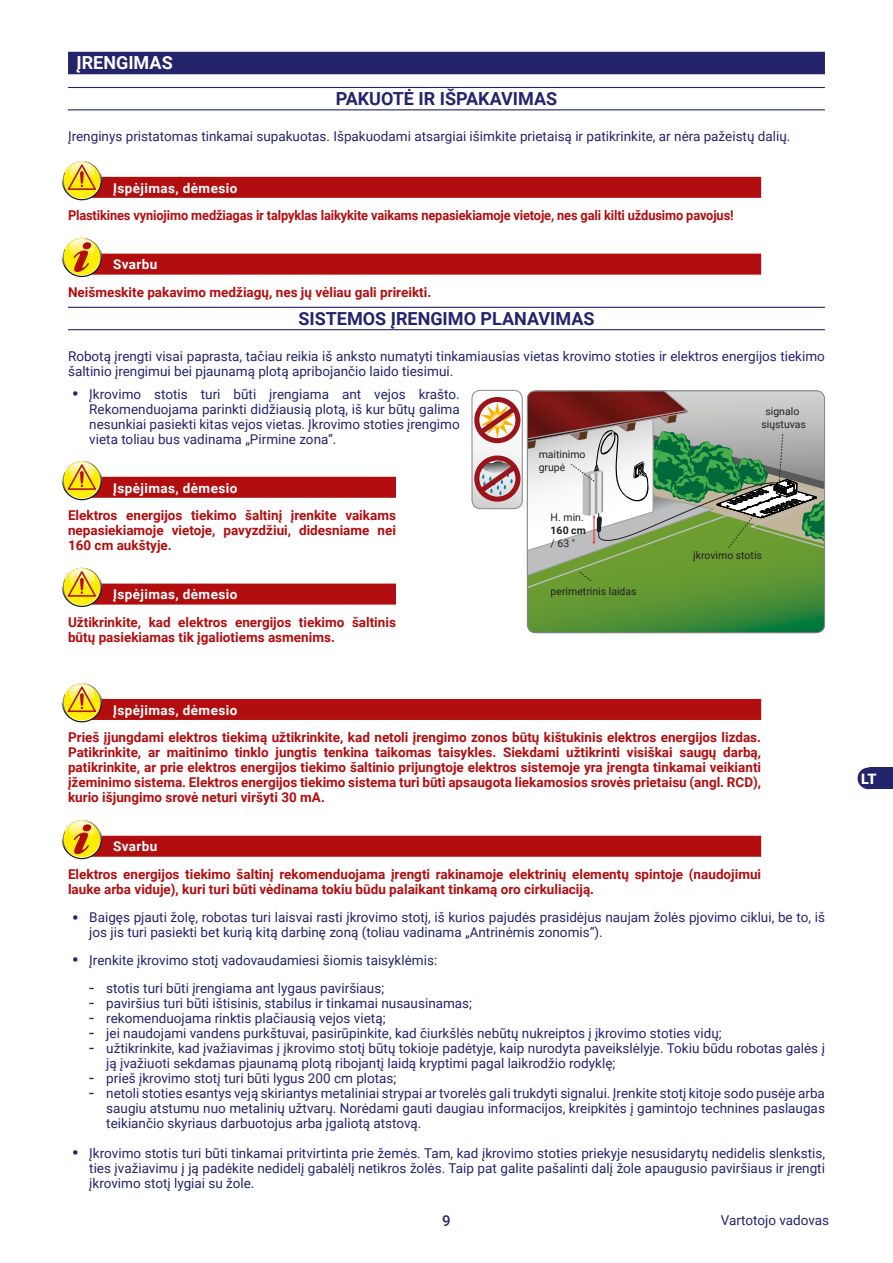
<style>
.page{position:relative;width:893px;height:1263px;background:#fff}
.page>*{position:absolute;margin:0;border:0;box-sizing:border-box;transform-origin:0 0}
.t1{font:700 18px "Roboto";color:#24246c}
.t2{font:700 18px "Roboto";color:#fff}
.t3{font:500 15px "Roboto";color:#24246c}
.t4{font:900 14.4px "Roboto";color:#fff}
.t5{font:13.5px/15px "Roboto";color:#24246c}
.t6{font:700 13.5px/15px "Roboto";color:#b20e10;text-align:justify}
.t7{font:700 13.5px "Roboto";color:#b20e10;scale:.95 1}
.t8{font:700 13.5px "Roboto";letter-spacing:.03em;color:#fff}
.t9{font:10.5px/12.6px "Roboto";color:#232021}
.t10{font:700 10.5px "Roboto";color:#232021}
.s1{font-weight:700;font-size:18px}
.s2{font-size:18px}
</style>
<div class="page">
<div style="left:868px;top:767px;width:25px;height:22px;background:#24246c"></div>
<div style="left:858px;top:767px;width:21px;height:22px;background:#24246c;border-radius:50%"></div>
<div style="left:68px;top:52px;width:757px;height:22px;background:#24246c"></div>
<hr style="left:68px;top:87px;width:757px;height:1px;background:#24246c">
<hr style="left:68px;top:109px;width:757px;height:1px;background:#24246c">
<div style="left:72px;top:177px;width:689px;height:21px;background:#b20e10"></div>
<svg style="left:62px;top:160px;width:40px;height:40px"></svg>
<svg style="left:63px;top:161px;width:38px;height:38px"></svg>
<svg style="left:64px;top:162px;width:36px;height:36px"></svg>
<svg style="left:65px;top:161px;width:34px;height:29px"></svg>
<div style="left:72px;top:254px;width:689px;height:21px;background:#b20e10"></div>
<svg style="left:62px;top:237px;width:40px;height:40px"></svg>
<svg style="left:63px;top:238px;width:38px;height:38px"></svg>
<svg style="left:64px;top:239px;width:36px;height:36px"></svg>
<svg style="left:65px;top:238px;width:34px;height:34px"></svg>
<hr style="left:68px;top:307px;width:757px;height:1px;background:#24246c">
<hr style="left:68px;top:329px;width:757px;height:1px;background:#24246c">
<div style="left:72px;top:477px;width:324px;height:21px;background:#b20e10"></div>
<div style="left:72px;top:584px;width:324px;height:21px;background:#b20e10"></div>
<svg style="left:62px;top:460px;width:40px;height:40px"></svg>
<svg style="left:63px;top:461px;width:38px;height:38px"></svg>
<svg style="left:64px;top:462px;width:36px;height:36px"></svg>
<svg style="left:65px;top:461px;width:34px;height:29px"></svg>
<svg style="left:62px;top:566px;width:40px;height:41px"></svg>
<svg style="left:63px;top:568px;width:38px;height:38px"></svg>
<svg style="left:64px;top:568px;width:36px;height:37px"></svg>
<svg style="left:65px;top:568px;width:34px;height:29px"></svg>
<svg style="left:527px;top:620px;width:298px;height:13px"></svg>
<div style="left:72px;top:699px;width:689px;height:21px;background:#b20e10"></div>
<svg style="left:62px;top:682px;width:40px;height:40px"></svg>
<svg style="left:63px;top:683px;width:38px;height:38px"></svg>
<svg style="left:64px;top:684px;width:36px;height:36px"></svg>
<svg style="left:65px;top:683px;width:34px;height:29px"></svg>
<div style="left:72px;top:836px;width:689px;height:21px;background:#b20e10"></div>
<svg style="left:62px;top:819px;width:40px;height:40px"></svg>
<svg style="left:63px;top:820px;width:38px;height:38px"></svg>
<svg style="left:64px;top:821px;width:36px;height:36px"></svg>
<svg style="left:65px;top:820px;width:34px;height:34px"></svg>
<svg style="left:472px;top:390px;width:353px;height:230px"></svg>
<div style="left:472px;top:390px;width:51px;height:119px;border:1px solid #878787;border-radius:9px"></div>
<h1 class="t2" style="left:77px;top:50px;width:98px">ĮRENGIMAS</h1>
<h1 class="t1" style="left:336px;top:86px;width:223px">PAKUOTĖ IR IŠPAKAVIMAS</h1>
<p class="t5" style="left:68px;top:128px;width:724px">Įrenginys pristatomas tinkamai supakuotas. Išpakuodami atsargiai išimkite prietaisą ir patikrinkite, ar nėra pažeistų dalių.</p>
<p class="t8" style="left:113px;top:178px;width:126px">Įspėjimas, dėmesio</p>
<p class="t7" style="left:68px;top:206px;width:702px">Plastikines vyniojimo medžiagas ir talpyklas laikykite vaikams nepasiekiamoje vietoje, nes gali kilti uždusimo pavojus!</p>
<p class="t8" style="left:113px;top:255px;width:46px">Svarbu</p>
<p class="t6" style="left:68px;top:284px;width:365px">Neišmeskite pakavimo medžiagų, nes jų vėliau gali prireikti.</p>
<h1 class="t1" style="left:298px;top:306px;width:298px">SISTEMOS ĮRENGIMO PLANAVIMAS</h1>
<p class="t5" style="left:68px;top:348px;width:758px">Robotą įrengti visai paprasta, tačiau reikia iš anksto numatyti tinkamiausias vietas krovimo stoties ir elektros energijos tiekimo šaltinio įrengimui bei pjaunamą plotą apribojančio laido tiesimui.</p>
<p class="t5" style="left:89px;top:386px;width:372px;text-align:justify;text-indent:-17px"><span class="s1">•</span> Įkrovimo stotis turi būti įrengiama ant vejos krašto.<br>Rekomenduojama parinkti didžiausią plotą, iš kur būtų galima nesunkiai pasiekti kitas vejos vietas. Įkrovimo stoties įrengimo vieta toliau bus vadinama „Pirmine zona“.</p>
<p class="t8" style="left:113px;top:478px;width:126px">Įspėjimas, dėmesio</p>
<p class="t6" style="left:68px;top:507px;width:329px">Elektros energijos tiekimo šaltinį įrenkite vaikams nepasiekiamoje vietoje, pavyzdžiui, didesniame nei 160 cm aukštyje.</p>
<p class="t8" style="left:113px;top:585px;width:126px">Įspėjimas, dėmesio</p>
<p class="t6" style="left:68px;top:614px;width:329px">Užtikrinkite, kad elektros energijos tiekimo šaltinis būtų pasiekiamas tik įgaliotiems asmenims.</p>
<p class="t9" style="left:761px;top:405px;width:46px;text-align:center">signalo siųstuvas</p>
<p class="t9" style="left:539px;top:448px;width:48px">maitinimo grupė</p>
<p class="t9" style="left:551px;top:511px;width:35px">H. min.</p>
<p class="t10" style="left:551px;top:523px;width:37px">160 cm</p>
<p class="t9" style="left:551px;top:536px;width:26px">/ 63 "</p>
<p class="t9" style="left:693px;top:549px;width:70px">įkrovimo stotis</p>
<p class="t9" style="left:551px;top:584px;width:87px">perimetrinis laidas</p>
<p class="t8" style="left:113px;top:700px;width:126px">Įspėjimas, dėmesio</p>
<p class="t6" style="left:68px;top:730px;width:695px">Prieš įjungdami elektros tiekimą užtikrinkite, kad netoli įrengimo zonos būtų kištukinis elektros energijos lizdas.<br>Patikrinkite, ar maitinimo tinklo jungtis tenkina taikomas taisykles. Siekdami užtikrinti visiškai saugų darbą, patikrinkite, ar prie elektros energijos tiekimo šaltinio prijungtoje elektros sistemoje yra įrengta tinkamai veikianti įžeminimo sistema. Elektros energijos tiekimo sistema turi būti apsaugota liekamosios srovės prietaisu (angl. RCD), kurio išjungimo srovė neturi viršyti 30 mA.</p>
<p class="t8" style="left:113px;top:837px;width:46px">Svarbu</p>
<p class="t6" style="left:68px;top:866px;width:695px">Elektros energijos tiekimo šaltinį rekomenduojama įrengti rakinamoje elektrinių elementų spintoje (naudojimui lauke arba viduje), kuri turi būti vėdinama tokiu būdu palaikant tinkamą oro cirkuliaciją.</p>
<p class="t5" style="left:89px;top:909px;width:737px;text-indent:-17px"><span class="s1">•</span> Baigęs pjauti žolę, robotas turi laisvai rasti įkrovimo stotį, iš kurios pajudės prasidėjus naujam žolės pjovimo ciklui, be to, iš jos jis turi pasiekti bet kurią kitą darbinę zoną (toliau vadinama „Antrinėmis zonomis“).</p>
<p class="t5" style="left:72px;top:952px;width:366px"><span class="s1">•</span> Įrenkite įkrovimo stotį vadovaudamiesi šiomis taisyklėmis:</p>
<p class="t5" style="left:89px;top:980px;width:296px"><span class="s2">-</span> stotis turi būti įrengiama ant lygaus paviršiaus;</p>
<p class="t5" style="left:89px;top:995px;width:384px"><span class="s2">-</span> paviršius turi būti ištisinis, stabilus ir tinkamai nusausinamas;</p>
<p class="t5" style="left:89px;top:1010px;width:298px"><span class="s2">-</span> rekomenduojama rinktis plačiausią vejos vietą;</p>
<p class="t5" style="left:89px;top:1025px;width:634px"><span class="s2">-</span> jei naudojami vandens purkštuvai, pasirūpinkite, kad čiurkšlės nebūtų nukreiptos į įkrovimo stoties vidų;</p>
<p class="t5" style="left:106px;top:1040px;width:720px;text-indent:-17px"><span class="s2">-</span> užtikrinkite, kad įvažiavimas į įkrovimo stotį būtų tokioje padėtyje, kaip nurodyta paveikslėlyje. Tokiu būdu robotas galės į ją įvažiuoti sekdamas pjaunamą plotą ribojantį laidą kryptimi pagal laikrodžio rodyklę;</p>
<p class="t5" style="left:89px;top:1070px;width:309px"><span class="s2">-</span> prieš įkrovimo stotį turi būti lygus 200 cm plotas;</p>
<p class="t5" style="left:106px;top:1085px;width:720px;text-align:justify;text-indent:-17px"><span class="s2">-</span> netoli stoties esantys veją skiriantys metaliniai strypai ar tvorelės gali trukdyti signalui. Įrenkite stotį kitoje sodo pusėje arba saugiu atstumu nuo metalinių užtvarų. Norėdami gauti daugiau informacijos, kreipkitės į gamintojo technines paslaugas teikiančio skyriaus darbuotojus arba įgaliotą atstovą.</p>
<p class="t5" style="left:89px;top:1145px;width:737px;text-align:justify;text-indent:-17px"><span class="s1">•</span> Įkrovimo stotis turi būti tinkamai pritvirtinta prie žemės. Tam, kad įkrovimo stoties priekyje nesusidarytų nedidelis slenkstis, ties įvažiavimu į ją padėkite nedidelį gabalėlį netikros žolės. Taip pat galite pašalinti dalį žole apaugusio paviršiaus ir įrengti įkrovimo stotį lygiai su žole.</p>
<p class="t3" style="left:442px;top:1210px;width:10px">9</p>
<p class="t5" style="left:721px;top:1212px;width:110px">Vartotojo vadovas</p>
<p class="t4" style="left:861px;top:769px;width:17px">LT</p>
</div>
